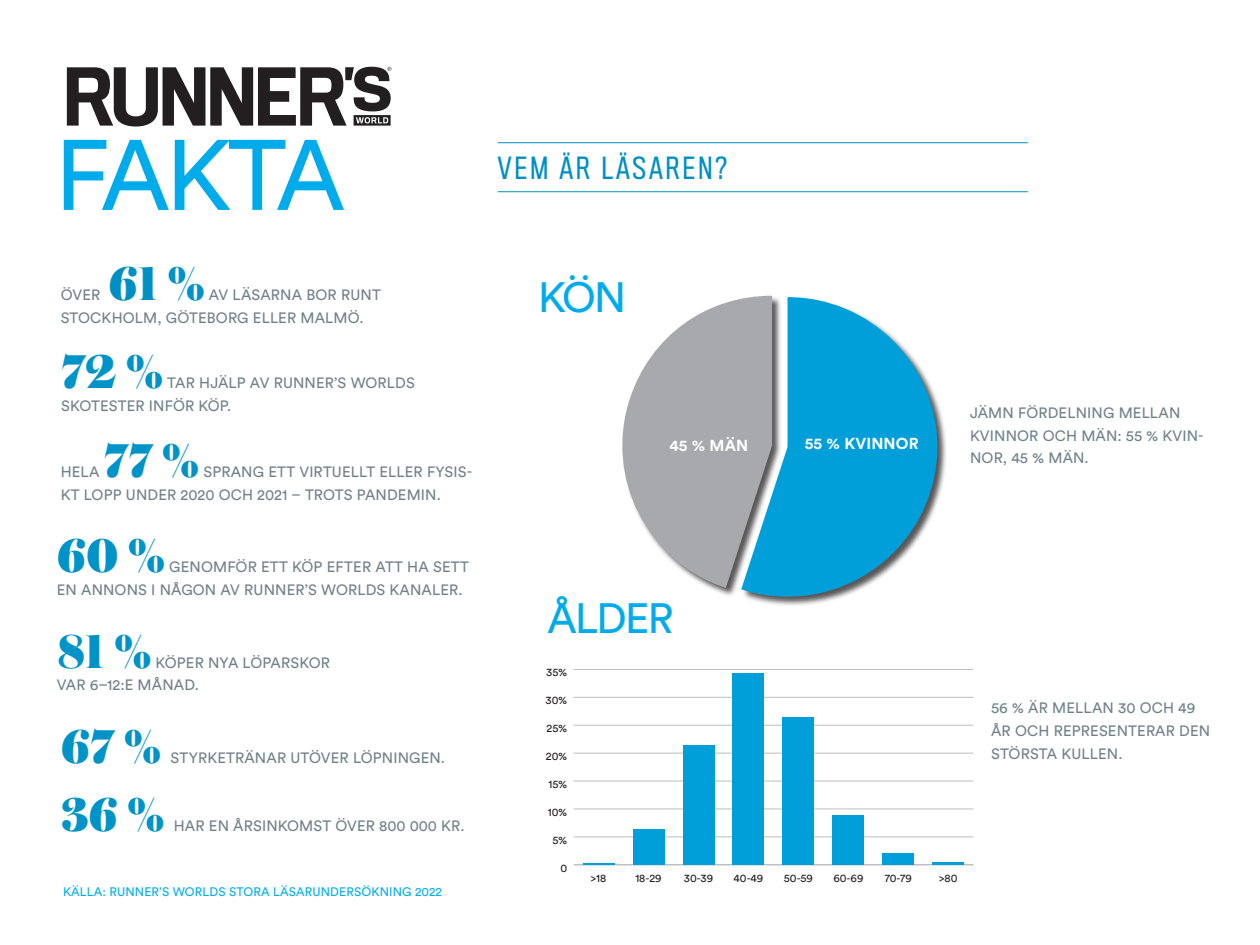
<style>
.page{position:relative;width:1260px;height:945px;background:#fff}
.page>*{position:absolute;margin:0;border:0;box-sizing:border-box;transform-origin:0 0}
.t1{font:98.88px "Circular Std";letter-spacing:-.065em;color:#00abeb}
.t2{font:900 49.88px "Austin";color:#0093c8}
.t3{font:900 49.88px "Austin";color:#008fc5}
.t4{font:42px "Circular Std";letter-spacing:-.04em;color:#00abeb}
.t5{font:28.18px "Titling Gothic FB Cond";letter-spacing:.1em;color:#008fc5}
.t6{font:700 15.75px "Circular Std";letter-spacing:.01em;color:#fff}
.t7{font:14.88px/22.8px "Circular Std";letter-spacing:.01em;color:#718189}
.t8{font:12.25px "Circular Std";letter-spacing:.01em;color:#00aeeb}
.t9{font:11.03px "Circular Std";color:#231f20}
.s1{color:#0093c8}
</style>
<div class="page">
<svg style="left:67px;top:67px;width:324px;height:60px"></svg>
<hr style="left:498px;top:142px;width:530px;height:1px;background:#008fc5">
<hr style="left:498px;top:191px;width:530px;height:1px;background:#008fc5">
<hr style="left:574px;top:864px;width:399px;height:1px;background:#bcbdc0">
<hr style="left:574px;top:837px;width:399px;height:1px;background:#bcbdc0">
<hr style="left:574px;top:809px;width:399px;height:1px;background:#bcbdc0">
<hr style="left:574px;top:781px;width:399px;height:1px;background:#bcbdc0">
<hr style="left:574px;top:753px;width:399px;height:1px;background:#bcbdc0">
<hr style="left:574px;top:725px;width:399px;height:1px;background:#bcbdc0">
<hr style="left:574px;top:697px;width:399px;height:1px;background:#bcbdc0">
<hr style="left:574px;top:669px;width:399px;height:1px;background:#bcbdc0">
<hr style="left:583px;top:864px;width:32px;height:1px;background:#009fda">
<div style="left:633px;top:829px;width:32px;height:36px;background:#009fda"></div>
<div style="left:683px;top:745px;width:31px;height:120px;background:#009fda"></div>
<div style="left:732px;top:673px;width:32px;height:192px;background:#009fda"></div>
<div style="left:782px;top:717px;width:32px;height:148px;background:#009fda"></div>
<div style="left:832px;top:815px;width:32px;height:50px;background:#009fda"></div>
<div style="left:882px;top:853px;width:32px;height:12px;background:#009fda"></div>
<hr style="left:932px;top:863px;width:32px;height:2px;background:#009fda">
<div style="left:622px;top:296px;width:325px;height:311px;background:#231f20;opacity:.75"></div>
<svg style="left:622px;top:296px;width:150px;height:292px"></svg>
<svg style="left:741px;top:297px;width:196px;height:300px;fill:#009fda"></svg>
<h1 class="t1" style="left:55px;top:115px;width:292px">FAKTA</h1>
<h2 class="t3" style="left:109px;top:247px;width:98px">61 <span class="s1">%</span></h2>
<p class="t7" style="left:61px;top:283px;width:322px;text-indent:148px">AV LÄSARNA BOR RUNT<br>STOCKHOLM, GÖTEBORG ELLER MALMÖ.</p>
<p class="t7" style="left:61px;top:283px;width:41px">ÖVER</p>
<h2 class="t2" style="left:61px;top:335px;width:104px">72 %</h2>
<p class="t7" style="left:61px;top:372px;width:355px;text-indent:106px">TAR HJÄLP AV RUNNER’S WORLDS<br>SKOTESTER INFÖR KÖP.</p>
<h2 class="t2" style="left:104px;top:424px;width:97px">77 %</h2>
<p class="t7" style="left:61px;top:460px;width:413px;text-indent:143px">SPRANG ETT VIRTUELLT ELLER FYSIS-<br>KT LOPP UNDER 2020 OCH 2021 – TROTS PANDEMIN.</p>
<p class="t7" style="left:61px;top:460px;width:40px">HELA</p>
<h2 class="t2" style="left:57px;top:519px;width:110px">60 %</h2>
<p class="t7" style="left:57px;top:556px;width:414px;text-indent:112px">GENOMFÖR ETT KÖP EFTER ATT HA SETT<br>EN ANNONS I NÅGON AV RUNNER’S WORLDS KANALER.</p>
<h2 class="t2" style="left:57px;top:615px;width:96px">81 %</h2>
<p class="t7" style="left:57px;top:651px;width:275px;text-indent:99px">KÖPER NYA LÖPARSKOR<br>VAR 6–12:E MÅNAD.</p>
<h2 class="t2" style="left:61px;top:710px;width:102px">67 %</h2>
<p class="t7" style="left:171px;top:746px;width:276px">STYRKETRÄNAR UTÖVER LÖPNINGEN.</p>
<h2 class="t2" style="left:61px;top:778px;width:105px">36 %</h2>
<p class="t7" style="left:174px;top:814px;width:292px">HAR EN ÅRSINKOMST ÖVER 800 000 KR.</p>
<p class="t8" style="left:63px;top:884px;width:380px">KÄLLA: RUNNER’S WORLDS STORA LÄSARUNDERSÖKNING 2022</p>
<h3 class="t5" style="left:498px;top:152px;width:231px">VEM ÄR LÄSAREN?</h3>
<h3 class="t4" style="left:538px;top:272px;width:90px">KÖN</h3>
<p class="t6" style="left:669px;top:435px;width:80px">45 % MÄN</p>
<p class="t6" style="left:805px;top:433px;width:115px">55 % KVINNOR</p>
<p class="t7" style="left:970px;top:401px;width:235px">JÄMN FÖRDELNING MELLAN<br>KVINNOR OCH MÄN: 55 % KVIN-<br>NOR, 45 % MÄN.</p>
<h3 class="t4" style="left:548px;top:593px;width:128px">ÅLDER</h3>
<p class="t9" style="left:546px;top:666px;width:23px">35%</p>
<p class="t9" style="left:546px;top:694px;width:23px">30%</p>
<p class="t9" style="left:547px;top:722px;width:22px">25%</p>
<p class="t9" style="left:546px;top:749px;width:23px">20%</p>
<p class="t9" style="left:548px;top:777px;width:20px">15%</p>
<p class="t9" style="left:548px;top:805px;width:21px">10%</p>
<p class="t9" style="left:552px;top:833px;width:16px">5%</p>
<p class="t9" style="left:561px;top:861px;width:8px">0</p>
<p class="t9" style="left:591px;top:871px;width:17px">&gt;18</p>
<p class="t9" style="left:635px;top:871px;width:28px">18-29</p>
<p class="t9" style="left:684px;top:871px;width:31px">30-39</p>
<p class="t9" style="left:734px;top:871px;width:31px">40-49</p>
<p class="t9" style="left:784px;top:871px;width:31px">50-59</p>
<p class="t9" style="left:833px;top:871px;width:32px">60-69</p>
<p class="t9" style="left:885px;top:871px;width:29px">70-79</p>
<p class="t9" style="left:939px;top:871px;width:20px">&gt;80</p>
<p class="t7" style="left:991px;top:696px;width:221px">56 % ÄR MELLAN 30 OCH 49<br>ÅR OCH REPRESENTERAR DEN<br>STÖRSTA KULLEN.</p>
</div>
